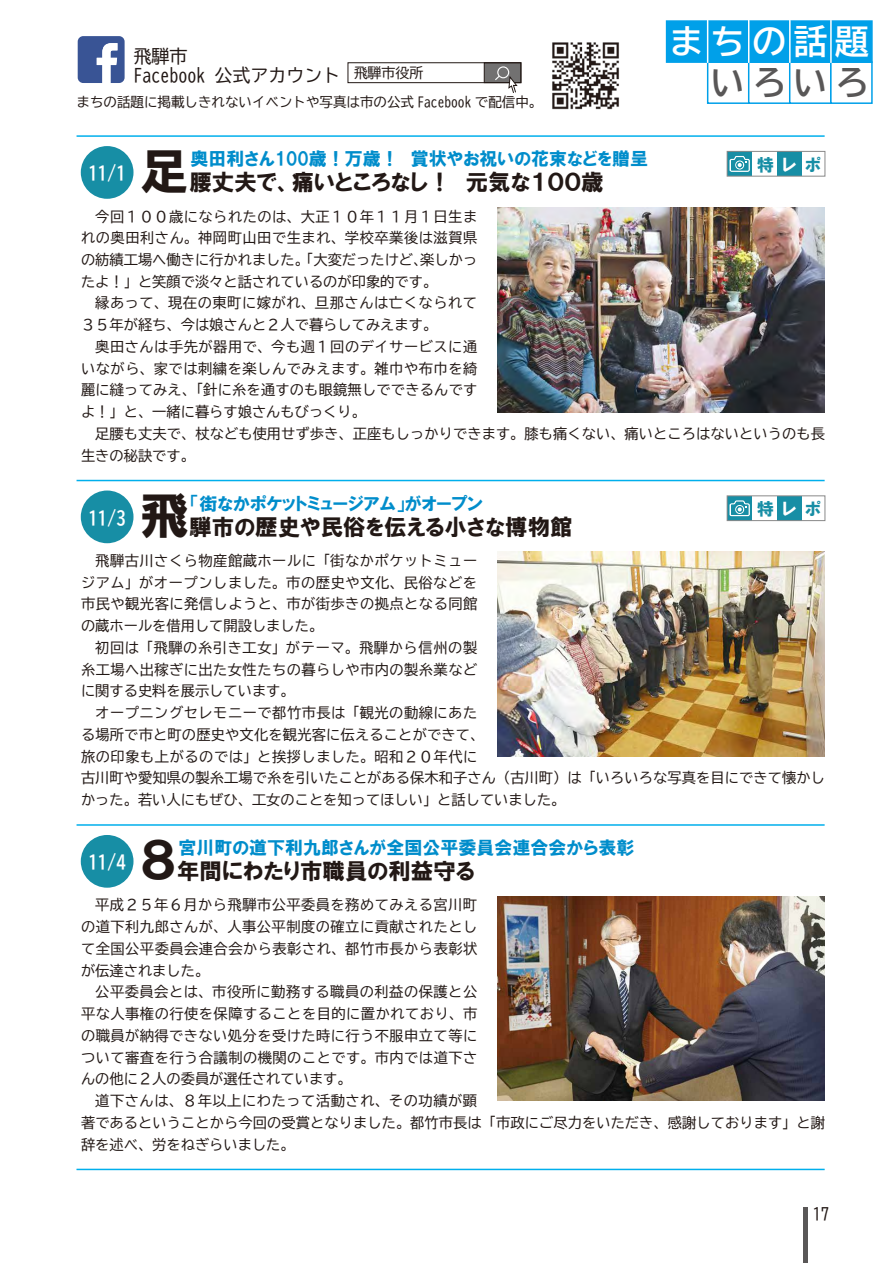
<style>
.page{position:relative;width:893px;height:1263px;background:#fff}
.page>*{position:absolute;margin:0;border:0;box-sizing:border-box;transform-origin:0 0}
.t1{font:33.75px "BIZ UD Gothic Bold";letter-spacing:.23em;color:#fff}
.t2{font:33.75px "BIZ UD Gothic Bold";color:#595757}
.t3{font:22.5px "HGP Soei Kakugothic UB";color:#221815}
.t4{font:18.6px "BIZ UD Gothic Bold";color:#fff}
.t5{font:18px "HGP Soei Kakugothic UB";color:#008dcb}
.t6{font:18px "BIZ UD Gothic";color:#221815}
.t7{font:17.25px "HGP Soei Kakugothic UB";letter-spacing:.5em;color:#178ea5}
.t8{font:16.5px "BIZ UD Gothic";color:#221815}
.t9{font:14.25px/21.8px "BIZ UD Gothic";letter-spacing:.03em;color:#221815}
.t10{font:13.95px "BIZ UD Gothic";color:#221815}
.t11{font:13.5px "BIZ UD Gothic";color:#221815}
.s1{font-size:49.5px}
.s2{color:#fff}
</style>
<div class="page">
<hr style="left:804px;top:1208px;width:4px;height:55px;background:#595757">
<div style="left:707px;top:61px;width:42px;height:43px;background:#fff;border:2px solid #00a0e9"></div>
<div style="left:748px;top:61px;width:42px;height:43px;background:#fff;border:2px solid #00a0e9"></div>
<div style="left:789px;top:61px;width:42px;height:43px;background:#fff;border:2px solid #00a0e9"></div>
<div style="left:830px;top:61px;width:43px;height:43px;background:#fff;border:2px solid #00a0e9"></div>
<div style="left:830px;top:20px;width:43px;height:43px;background:#00a0e9;border:2px solid #00a0e9"></div>
<div style="left:789px;top:20px;width:43px;height:43px;background:#00a0e9;border:2px solid #00a0e9"></div>
<div style="left:748px;top:20px;width:42px;height:43px;background:#00a0e9;border:2px solid #00a0e9"></div>
<div style="left:707px;top:20px;width:42px;height:43px;background:#00a0e9;border:2px solid #00a0e9"></div>
<div style="left:666px;top:20px;width:42px;height:43px;background:#00a0e9;border:2px solid #00a0e9"></div>
<hr style="left:707px;top:19px;width:1px;height:44px;background:#fff">
<hr style="left:748px;top:19px;width:1px;height:44px;background:#fff">
<hr style="left:789px;top:19px;width:2px;height:44px;background:#fff">
<hr style="left:830px;top:19px;width:2px;height:44px;background:#fff">
<div style="left:484px;top:63px;width:37px;height:20px;background:#727171;border:1px solid #221815"></div>
<div style="left:348px;top:62px;width:173px;height:21px;border:1px solid #221815"></div>
<svg style="left:494px;top:66px;width:24px;height:27px"></svg>
<img style="left:552px;top:42px;width:67px;height:68px">
<hr style="left:77px;top:135px;width:748px;height:2px;background:#00afec">
<hr style="left:77px;top:480px;width:748px;height:1px;background:#00afec">
<hr style="left:77px;top:824px;width:748px;height:2px;background:#00afec">
<hr style="left:77px;top:1169px;width:748px;height:1px;background:#00afec">
<svg style="left:78px;top:36px;width:47px;height:47px"></svg>
<div style="left:777px;top:496px;width:25px;height:25px;background:#178ea5"></div>
<div style="left:727px;top:496px;width:25px;height:25px;background:#178ea5"></div>
<svg style="left:729px;top:500px;width:21px;height:17px"></svg>
<div style="left:727px;top:495px;width:98px;height:26px;border:1px solid #898989"></div>
<div style="left:81px;top:490px;width:52px;height:53px;background:#178ea5;border-radius:50%"></div>
<div style="left:81px;top:835px;width:52px;height:53px;background:#178ea5;border-radius:50%"></div>
<div style="left:777px;top:151px;width:25px;height:25px;background:#178ea5"></div>
<div style="left:727px;top:151px;width:25px;height:25px;background:#178ea5"></div>
<svg style="left:729px;top:155px;width:21px;height:17px"></svg>
<div style="left:727px;top:151px;width:98px;height:26px;border:1px solid #898989"></div>
<div style="left:81px;top:146px;width:52px;height:53px;background:#178ea5;border-radius:50%"></div>
<img style="left:498px;top:207px;width:327px;height:205px">
<img style="left:498px;top:552px;width:327px;height:204px">
<img style="left:498px;top:896px;width:327px;height:205px">
<p class="t6" style="left:134px;top:47px;width:55px">飛騨市</p>
<p class="t10" style="left:354px;top:66px;width:71px">飛騨市役所</p>
<p class="t6" style="left:134px;top:67px;width:209px">Facebook 公式アカウント</p>
<p class="t11" style="left:77px;top:95px;width:467px">まちの話題に掲載しきれないイベントや写真は市の公式 Facebook で配信中。</p>
<h1 class="t1" style="left:669px;top:25px;width:201px">まちの話題</h1>
<h1 class="t2" style="left:711px;top:66px;width:160px">いろいろ</h1>
<h2 class="t3" style="left:140px;top:171px;width:465px"><span class="s1">足</span>腰丈夫で、痛いところなし！　元気な１００歳</h2>
<p class="t5" style="left:190px;top:150px;width:459px">奥田利さん100歳！万歳！　賞状やお祝いの花束などを贈呈</p>
<p class="t7" style="left:757px;top:156px;width:66px">特<span class="s2">レ</span>ポ</p>
<p class="t9" style="left:81px;top:205px;width:745px">　今回１００歳になられたのは、大正１０年１１月１日生ま<br>れの奥田利さん。神岡町山田で生まれ、学校卒業後は滋賀県<br>の紡績工場へ働きに行かれました。「大変だったけど、楽しかっ<br>たよ！」と笑顔で淡々と話されているのが印象的です。<br>　縁あって、現在の東町に嫁がれ、旦那さんは亡くなられて<br>３５年が経ち、今は娘さんと２人で暮らしてみえます。<br>　奥田さんは手先が器用で、今も週１回のデイサービスに通<br>いながら、家では刺繍を楽しんでみえます。雑巾や布巾を綺<br>麗に縫ってみえ、「針に糸を通すのも眼鏡無しでできるんです<br>よ！」と、一緒に暮らす娘さんもびっくり。<br>　足腰も丈夫で、杖なども使用せず歩き、正座もしっかりできます。膝も痛くない、痛いところはないというのも長生きの秘訣です。</p>
<h3 class="t4" style="left:88px;top:164px;width:39px">11/1</h3>
<h2 class="t3" style="left:140px;top:515px;width:434px"><span class="s1">飛</span>騨市の歴史や民俗を伝える小さな博物館</h2>
<p class="t5" style="left:190px;top:494px;width:294px">「街なかポケットミュージアム」がオープン</p>
<p class="t7" style="left:757px;top:500px;width:66px">特<span class="s2">レ</span>ポ</p>
<p class="t9" style="left:81px;top:550px;width:745px">　飛騨古川さくら物産館蔵ホールに「街なかポケットミュー<br>ジアム」がオープンしました。市の歴史や文化、民俗などを<br>市民や観光客に発信しようと、市が街歩きの拠点となる同館<br>の蔵ホールを借用して開設しました。<br>　初回は「飛騨の糸引き工女」がテーマ。飛騨から信州の製<br>糸工場へ出稼ぎに出た女性たちの暮らしや市内の製糸業など<br>に関する史料を展示しています。<br>　オープニングセレモニーで都竹市長は「観光の動線にあた<br>る場所で市と町の歴史や文化を観光客に伝えることができて、<br>旅の印象も上がるのでは」と挨拶しました。昭和２０年代に<br>古川町や愛知県の製糸工場で糸を引いたことがある保木和子さん（古川町）は「いろいろな写真を目にできて懐かしかった。若い人にもぜひ、工女のことを知ってほしい」と話していました。</p>
<h3 class="t4" style="left:88px;top:508px;width:39px">11/3</h3>
<h3 class="t4" style="left:88px;top:852px;width:39px">11/4</h3>
<h2 class="t3" style="left:140px;top:860px;width:337px"><span class="s1">８</span>年間にわたり市職員の利益守る</h2>
<p class="t5" style="left:178px;top:839px;width:458px">宮川町の道下利九郎さんが全国公平委員会連合会から表彰</p>
<p class="t9" style="left:81px;top:894px;width:746px">　平成２５年６月から飛騨市公平委員を務めてみえる宮川町<br>の道下利九郎さんが、人事公平制度の確立に貢献されたとし<br>て全国公平委員会連合会から表彰され、都竹市長から表彰状<br>が伝達されました。<br>　公平委員会とは、市役所に勤務する職員の利益の保護と公<br>平な人事権の行使を保障することを目的に置かれており、市<br>の職員が納得できない処分を受けた時に行う不服申立て等に<br>ついて審査を行う合議制の機関のことです。市内では道下さ<br>んの他に２人の委員が選任されています。<br>　道下さんは、８年以上にわたって活動され、その功績が顕<br>著であるということから今回の受賞となりました。都竹市長は「市政にご尽力をいただき、感謝しております」と謝辞を述べ、労をねぎらいました。</p>
<p class="t8" style="left:813px;top:1206px;width:18px">17</p>
</div>
